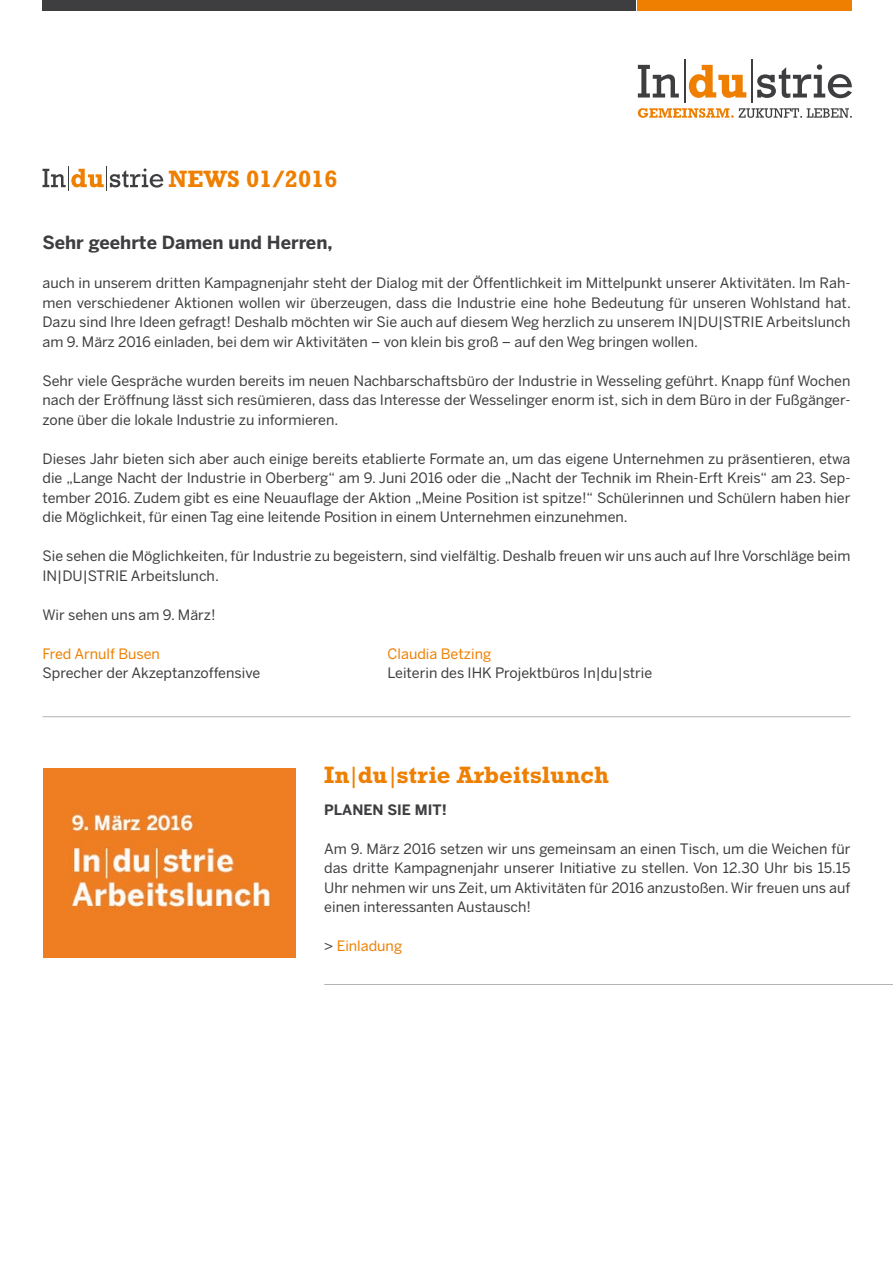
<style>
.page{position:relative;width:893px;height:1263px;background:#fff}
.page>*{position:absolute;margin:0;border:0;box-sizing:border-box;transform-origin:0 0}
.t1{font:700 24px "Rockwell Std";color:#ee7f00}
.t2{font:700 18px "Benton Sans";color:#3e3d40}
.t3{font:14.25px/19.5px "Benton Sans";color:#3e3d40;text-align:justify}
.t4{font:14.25px "Benton Sans";color:#ee7f00}
.t5{font:700 14.25px "Benton Sans";color:#3e3d40}
.s1{font-weight:400}
.s2{color:#3e3d40}
</style>
<div class="page">
<svg style="left:638px;top:65px;width:41px;height:33px"></svg>
<svg style="left:689px;top:65px;width:57px;height:33px"></svg>
<svg style="left:757px;top:64px;width:95px;height:34px"></svg>
<hr style="left:684px;top:60px;width:1px;height:43px;background:#3e3d40">
<hr style="left:751px;top:60px;width:1px;height:43px;background:#3e3d40">
<svg style="left:739px;top:108px;width:113px;height:10px"></svg>
<svg style="left:638px;top:108px;width:95px;height:10px"></svg>
<div style="left:43px;top:0;width:593px;height:11px;background:#3e3d40"></div>
<div style="left:638px;top:0;width:214px;height:11px;background:#ee7f00"></div>
<hr style="left:43px;top:716px;width:807px;height:1px;background:#b1b3b4">
<hr style="left:324px;top:984px;width:569px;height:1px;background:#b1b3b4">
<svg style="left:43px;top:166px;width:120px;height:24px"></svg>
<img style="left:44px;top:769px;width:252px;height:188px">
<h1 class="t1" style="left:169px;top:165px;width:171px">NEWS 01/2016</h1>
<p class="t2" style="left:43px;top:232px;width:291px">Sehr geehrte Damen und Herren,</p>
<p class="t3" style="left:43px;top:273px;width:810px">auch in unserem dritten Kampagnenjahr steht der Dialog mit der Öffentlichkeit im Mittelpunkt unserer Aktivitäten. Im Rah&shy;men verschiedener Aktionen wollen wir überzeugen, dass die Industrie eine hohe Bedeutung für unseren Wohlstand hat.<br>Dazu sind Ihre Ideen gefragt! Deshalb möchten wir Sie auch auf diesem Weg herzlich zu unserem IN|DU|STRIE Arbeitslunch am 9. März 2016 einladen, bei dem wir Aktivitäten – von klein bis groß – auf den Weg bringen wollen.</p>
<p class="t3" style="left:43px;top:370px;width:809px">Sehr viele Gespräche wurden bereits im neuen Nachbarschaftsbüro der Industrie in Wesseling geführt. Knapp fünf Wochen nach der Eröffnung lässt sich resümieren, dass das Interesse der Wesselinger enorm ist, sich in dem Büro in der Fußgänger&shy;zone über die lokale Industrie zu informieren.</p>
<p class="t3" style="left:43px;top:448px;width:809px">Dieses Jahr bieten sich aber auch einige bereits etablierte Formate an, um das eigene Unternehmen zu präsentieren, etwa die „Lange Nacht der Industrie in Oberberg“ am 9. Juni 2016 oder die „Nacht der Technik im Rhein-Erft Kreis“ am 23. Sep&shy;tember 2016. Zudem gibt es eine Neuauflage der Aktion „Meine Position ist spitze!“ Schülerinnen und Schülern haben hier die Möglichkeit, für einen Tag eine leitende Position in einem Unternehmen einzunehmen.</p>
<p class="t3" style="left:43px;top:546px;width:809px">Sie sehen die Möglichkeiten, für Industrie zu begeistern, sind vielfältig. Deshalb freuen wir uns auch auf Ihre Vorschläge beim<br>IN|DU|STRIE Arbeitslunch.</p>
<p class="t3" style="left:43px;top:604px;width:175px">Wir sehen uns am 9. März!</p>
<p class="t4" style="left:43px;top:645px;width:119px">Fred Arnulf Busen</p>
<p class="t4" style="left:388px;top:645px;width:105px">Claudia Betzing</p>
<p class="t3" style="left:43px;top:663px;width:219px">Sprecher der Akzeptanzoffensive</p>
<p class="t3" style="left:388px;top:663px;width:266px">Leiterin des IHK Projektbüros In|du|strie</p>
<h1 class="t1" style="left:324px;top:761px;width:286px">In<span class="s1">|</span>du<span class="s1">|</span>strie Arbeitslunch</h1>
<p class="t5" style="left:324px;top:801px;width:124px">PLANEN SIE MIT!</p>
<p class="t3" style="left:324px;top:838px;width:528px">Am 9. März 2016 setzen wir uns gemeinsam an einen Tisch, um die Weichen für das dritte Kampagnenjahr unserer Initiative zu stellen. Von 12.30 Uhr bis 15.15<br>Uhr nehmen wir uns Zeit, um Aktivitäten für 2016 anzustoßen. Wir freuen uns auf einen interessanten Austausch!</p>
<p class="t4" style="left:324px;top:937px;width:79px"><span class="s2">&gt;</span> Einladung</p>
</div>
